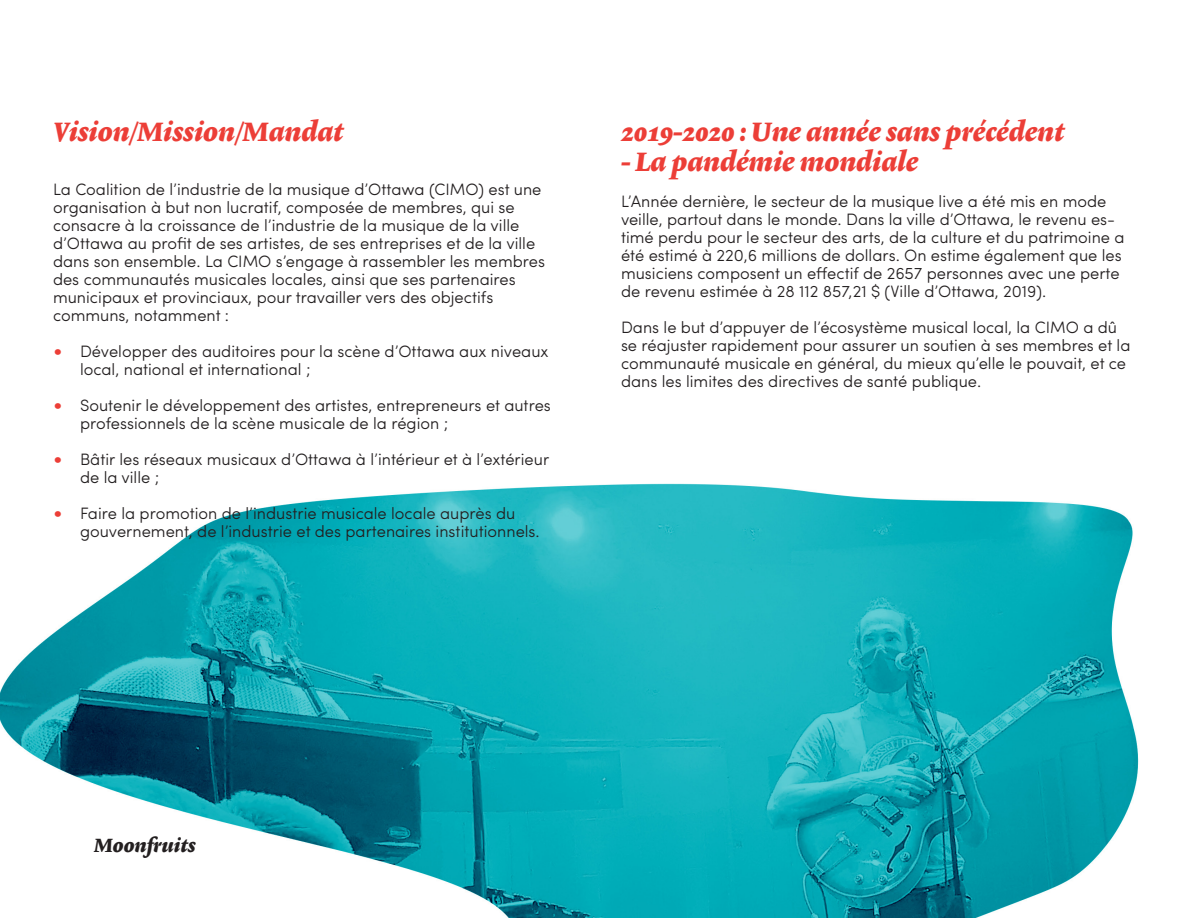
<style>
.page{position:relative;width:1188px;height:918px;background:#fff}
.page>*{position:absolute;margin:0;border:0;box-sizing:border-box;transform-origin:0 0}
.t1{font:500 27px "Lexicon No 2 Italic F";color:#ec3e37}
.t2{font:500 19.5px "Lexicon No 2 Italic F";color:#231f20}
.t3{font:300 16.5px/18px "Sofia Pro";color:#231f20}
.s1{font-size:21px;color:#ec3e37}
</style>
<div class="page">
<img style="left:0;top:483px;width:1139px;height:435px">
<p class="t1" style="left:53px;top:116px;width:292px">Vision/Mission/Mandat</p>
<p class="t3" style="left:53px;top:179px;width:494px">La Coalition de l’industrie de la musique d’Ottawa (CIMO) est une organisation à but non lucratif, composée de membres, qui se consacre à la croissance de l’industrie de la musique de la ville d’Ottawa au profit de ses artistes, de ses entreprises et de la ville dans son ensemble. La CIMO s’engage à rassembler les membres des communautés musicales locales, ainsi que ses partenaires municipaux et provinciaux, pour travailler vers des objectifs communs, notamment :</p>
<p class="t3" style="left:80px;top:341px;width:470px;text-indent:-27px"><span class="s1">•</span> Développer des auditoires pour la scène d’Ottawa aux niveaux local, national et international ;</p>
<p class="t3" style="left:80px;top:395px;width:472px;text-indent:-27px"><span class="s1">•</span> Soutenir le développement des artistes, entrepreneurs et autres professionnels de la scène musicale de la région ;</p>
<p class="t3" style="left:80px;top:449px;width:471px;text-indent:-27px"><span class="s1">•</span> Bâtir les réseaux musicaux d’Ottawa à l’intérieur et à l’extérieur de la ville ;</p>
<p class="t3" style="left:80px;top:503px;width:461px;text-indent:-27px"><span class="s1">•</span> Faire la promotion de l’industrie musicale locale auprès du gouvernement, de l’industrie et des partenaires institutionnels.</p>
<p class="t1" style="left:621px;top:116px;width:445px">2019-2020 : Une année sans précédent</p>
<p class="t1" style="left:621px;top:146px;width:299px">- La pandémie mondiale</p>
<p class="t3" style="left:621px;top:191px;width:505px">L’Année dernière, le secteur de la musique live a été mis en mode veille, partout dans le monde. Dans la ville d’Ottawa, le revenu es&shy;timé perdu pour le secteur des arts, de la culture et du patrimoine a été estimé à 220,6 millions de dollars. On estime également que les musiciens composent un effectif de 2657 personnes avec une perte de revenu estimée à 28 112 857,21 $ (Ville d’Ottawa, 2019).</p>
<p class="t3" style="left:621px;top:317px;width:511px">Dans le but d’appuyer de l’écosystème musical local, la CIMO a dû se réajuster rapidement pour assurer un soutien à ses membres et la communauté musicale en général, du mieux qu’elle le pouvait, et ce dans les limites des directives de santé publique.</p>
<p class="t2" style="left:94px;top:834px;width:103px">Moonfruits</p>
</div>
